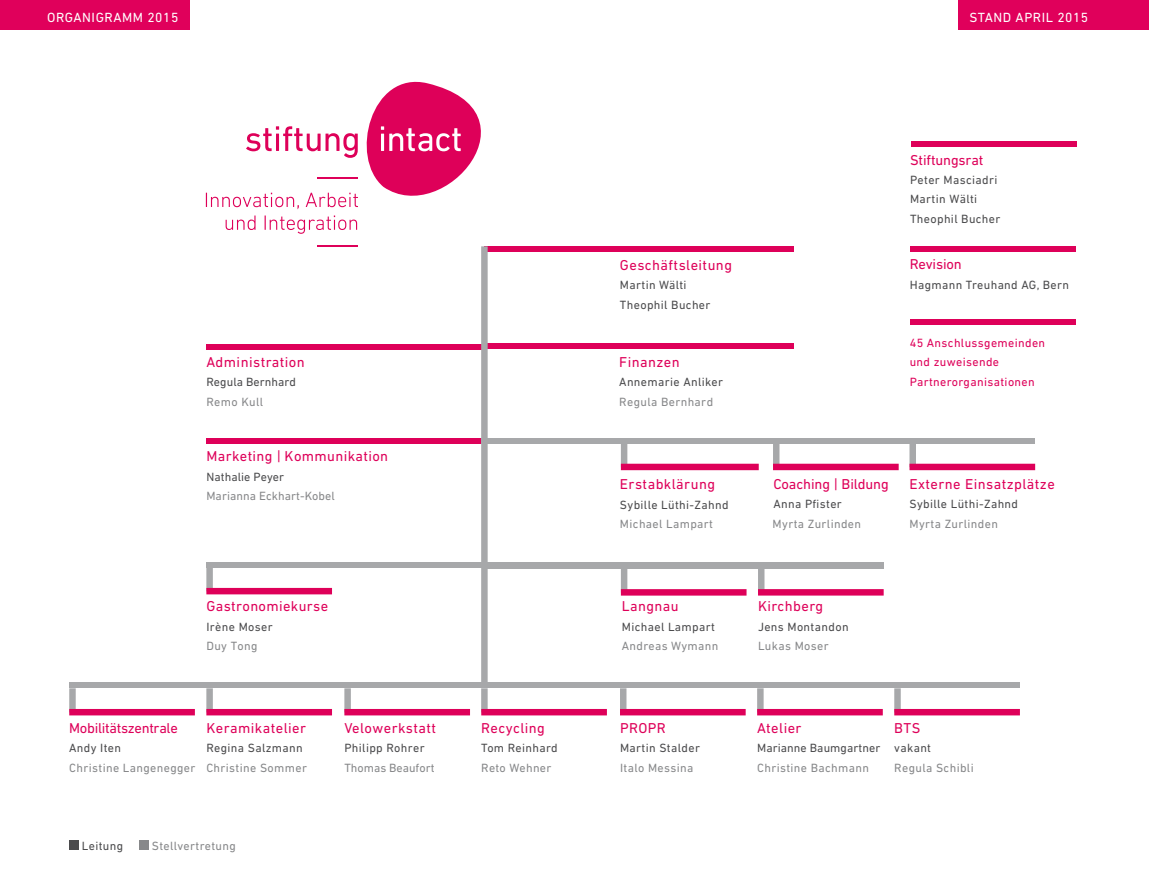
<style>
.page{position:relative;width:1149px;height:893px;background:#fff}
.page>*{position:absolute;margin:0;border:0;box-sizing:border-box;transform-origin:0 0}
.t1{font:14.55px "DIN Next LT Pro";letter-spacing:.03em;color:#de0059}
.t2{font:14.55px "DIN Next LT Pro";letter-spacing:-.01em;color:#de0059}
.t3{font:14.55px "DIN Next LT Pro";letter-spacing:-.02em;color:#de0059}
.t4{font:14.55px "DIN Next LT Pro";letter-spacing:-.005em;color:#de0059}
.t5{font:13.5px "DIN Next LT Pro";letter-spacing:.04em;color:#fff}
.t6{font:12.15px/19.4px "DIN Next LT Pro";letter-spacing:.03em;color:#4b4b4d}
.t7{font:12.15px "DIN Next LT Pro";letter-spacing:.03em;color:#87888a}
.t8{font:12.15px/19.4px "DIN Next LT Pro";letter-spacing:.03em;color:#de0059}
.t9{font:12.15px "DIN Next LT Pro";letter-spacing:.005em;color:#4b4b4d}
.t10{font:12.15px "DIN Next LT Pro";letter-spacing:.005em;color:#87888a}
.t11{font:12.15px "DIN Next LT Pro";color:#87888a}
</style>
<div class="page">
<div style="left:206px;top:438px;width:277px;height:6px;background:#de0059"></div>
<div style="left:486px;top:343px;width:307px;height:6px;background:#de0059"></div>
<div style="left:484px;top:246px;width:309px;height:6px;background:#de0059"></div>
<div style="left:206px;top:344px;width:277px;height:6px;background:#de0059"></div>
<div style="left:481px;top:438px;width:553px;height:6px;background:#a7a8aa"></div>
<div style="left:69px;top:682px;width:950px;height:6px;background:#a7a8aa"></div>
<div style="left:910px;top:319px;width:165px;height:6px;background:#de0059"></div>
<div style="left:910px;top:246px;width:165px;height:6px;background:#de0059"></div>
<div style="left:69px;top:688px;width:7px;height:24px;background:#a7a8aa"></div>
<div style="left:206px;top:688px;width:7px;height:24px;background:#a7a8aa"></div>
<div style="left:344px;top:688px;width:7px;height:24px;background:#a7a8aa"></div>
<div style="left:481px;top:688px;width:6px;height:24px;background:#a7a8aa"></div>
<div style="left:619px;top:688px;width:7px;height:24px;background:#a7a8aa"></div>
<div style="left:757px;top:688px;width:6px;height:24px;background:#a7a8aa"></div>
<div style="left:894px;top:688px;width:6px;height:24px;background:#a7a8aa"></div>
<div style="left:483px;top:562px;width:400px;height:7px;background:#a7a8aa"></div>
<div style="left:206px;top:562px;width:277px;height:6px;background:#a7a8aa"></div>
<div style="left:481px;top:709px;width:125px;height:6px;background:#de0059"></div>
<div style="left:206px;top:709px;width:126px;height:6px;background:#de0059"></div>
<div style="left:69px;top:709px;width:126px;height:6px;background:#de0059"></div>
<div style="left:619px;top:709px;width:126px;height:6px;background:#de0059"></div>
<div style="left:757px;top:709px;width:125px;height:6px;background:#de0059"></div>
<div style="left:344px;top:709px;width:126px;height:6px;background:#de0059"></div>
<div style="left:894px;top:709px;width:125px;height:6px;background:#de0059"></div>
<div style="left:620px;top:568px;width:7px;height:25px;background:#a7a8aa"></div>
<div style="left:620px;top:589px;width:126px;height:7px;background:#de0059"></div>
<div style="left:757px;top:568px;width:7px;height:24px;background:#a7a8aa"></div>
<div style="left:757px;top:589px;width:126px;height:7px;background:#de0059"></div>
<div style="left:206px;top:567px;width:7px;height:24px;background:#a7a8aa"></div>
<div style="left:206px;top:588px;width:126px;height:6px;background:#de0059"></div>
<div style="left:139px;top:840px;width:9px;height:9px;background:#87888a"></div>
<div style="left:69px;top:840px;width:9px;height:9px;background:#4b4b4d"></div>
<div style="left:620px;top:443px;width:7px;height:24px;background:#a7a8aa"></div>
<div style="left:620px;top:464px;width:138px;height:6px;background:#de0059"></div>
<div style="left:772px;top:443px;width:7px;height:24px;background:#a7a8aa"></div>
<div style="left:909px;top:443px;width:6px;height:24px;background:#a7a8aa"></div>
<div style="left:772px;top:464px;width:126px;height:6px;background:#de0059"></div>
<div style="left:909px;top:464px;width:125px;height:6px;background:#de0059"></div>
<hr style="left:317px;top:245px;width:41px;height:2px;background:#de0059">
<svg style="left:206px;top:81px;width:275px;height:153px"></svg>
<div style="left:481px;top:246px;width:6px;height:437px;background:#a7a8aa"></div>
<div style="left:910px;top:141px;width:165px;height:6px;background:#de0059"></div>
<div style="left:957px;top:0;width:191px;height:30px;background:#e0005b"></div>
<div style="left:0;top:0;width:190px;height:30px;background:#e0005b"></div>
<p class="t5" style="left:47px;top:9px;width:133px">ORGANIGRAMM 2015</p>
<p class="t5" style="left:969px;top:9px;width:120px">STAND APRIL 2015</p>
<p class="t1" style="left:619px;top:256px;width:113px">Geschäftsleitung</p>
<p class="t6" style="left:619px;top:275px;width:92px">Martin Wälti<br>Theophil Bucher</p>
<p class="t1" style="left:206px;top:354px;width:100px">Administration</p>
<p class="t1" style="left:619px;top:354px;width:62px">Finanzen</p>
<p class="t6" style="left:619px;top:372px;width:105px">Annemarie Anliker</p>
<p class="t7" style="left:619px;top:395px;width:95px">Regula Bernhard</p>
<p class="t9" style="left:206px;top:375px;width:91px">Regula Bernhard</p>
<p class="t7" style="left:206px;top:395px;width:58px">Remo Kull</p>
<p class="t1" style="left:206px;top:448px;width:183px">Marketing | Kommunikation</p>
<p class="t9" style="left:206px;top:470px;width:79px">Nathalie Peyer</p>
<p class="t10" style="left:206px;top:489px;width:130px">Marianna Eckhart-Kobel</p>
<p class="t1" style="left:619px;top:476px;width:97px">Erstabklärung</p>
<p class="t6" style="left:619px;top:495px;width:110px">Sybille Lüthi-Zahnd</p>
<p class="t7" style="left:619px;top:517px;width:95px">Michael Lampart</p>
<p class="t2" style="left:909px;top:151px;width:75px">Stiftungsrat</p>
<p class="t6" style="left:909px;top:170px;width:92px">Peter Masciadri<br>Martin Wälti<br>Theophil Bucher</p>
<p class="t2" style="left:909px;top:256px;width:54px">Revision</p>
<p class="t6" style="left:909px;top:275px;width:161px">Hagmann Treuhand AG, Bern</p>
<p class="t8" style="left:909px;top:333px;width:137px">45 Anschlussgemeinden</p>
<p class="t8" style="left:909px;top:352px;width:126px">und zuweisende<br>Partnerorganisationen</p>
<p class="t4" style="left:773px;top:475px;width:117px">Coaching | Bildung</p>
<p class="t6" style="left:773px;top:494px;width:70px">Anna Pfister</p>
<p class="t7" style="left:772px;top:517px;width:90px">Myrta Zurlinden</p>
<p class="t1" style="left:909px;top:475px;width:147px">Externe Einsatzplätze</p>
<p class="t6" style="left:909px;top:494px;width:110px">Sybille Lüthi-Zahnd</p>
<p class="t7" style="left:909px;top:516px;width:90px">Myrta Zurlinden</p>
<p class="t1" style="left:206px;top:598px;width:123px">Gastronomiekurse</p>
<p class="t6" style="left:206px;top:617px;width:68px">Irène Moser</p>
<p class="t7" style="left:206px;top:638px;width:53px">Duy Tong</p>
<p class="t3" style="left:69px;top:720px;width:110px">Mobilitätszentrale</p>
<p class="t6" style="left:69px;top:738px;width:53px">Andy Iten</p>
<p class="t7" style="left:69px;top:761px;width:128px">Christine Langenegger</p>
<p class="t1" style="left:206px;top:720px;width:101px">Keramikatelier</p>
<p class="t6" style="left:206px;top:738px;width:98px">Regina Salzmann</p>
<p class="t7" style="left:206px;top:761px;width:102px">Christine Sommer</p>
<p class="t1" style="left:344px;top:720px;width:93px">Velowerkstatt</p>
<p class="t6" style="left:344px;top:738px;width:82px">Philipp Rohrer</p>
<p class="t11" style="left:344px;top:761px;width:92px">Thomas Beaufort</p>
<p class="t1" style="left:481px;top:720px;width:65px">Recycling</p>
<p class="t6" style="left:481px;top:738px;width:78px">Tom Reinhard</p>
<p class="t7" style="left:481px;top:761px;width:72px">Reto Wehner</p>
<p class="t1" style="left:621px;top:598px;width:58px">Langnau</p>
<p class="t6" style="left:621px;top:617px;width:95px">Michael Lampart</p>
<p class="t7" style="left:621px;top:639px;width:98px">Andreas Wymann</p>
<p class="t7" style="left:757px;top:639px;width:72px">Lukas Moser</p>
<p class="t1" style="left:757px;top:598px;width:67px">Kirchberg</p>
<p class="t6" style="left:757px;top:617px;width:92px">Jens Montandon</p>
<p class="t1" style="left:619px;top:720px;width:47px">PROPR</p>
<p class="t6" style="left:619px;top:738px;width:81px">Martin Stalder</p>
<p class="t7" style="left:619px;top:761px;width:75px">Italo Messina</p>
<p class="t1" style="left:757px;top:720px;width:46px">Atelier</p>
<p class="t9" style="left:757px;top:741px;width:125px">Marianne Baumgartner</p>
<p class="t7" style="left:757px;top:761px;width:113px">Christine Bachmann</p>
<p class="t1" style="left:894px;top:720px;width:28px">BTS</p>
<p class="t6" style="left:894px;top:738px;width:38px">vakant</p>
<p class="t7" style="left:894px;top:761px;width:81px">Regula Schibli</p>
<p class="t6" style="left:82px;top:836px;width:43px">Leitung</p>
<p class="t7" style="left:152px;top:838px;width:86px">Stellvertretung</p>
</div>
